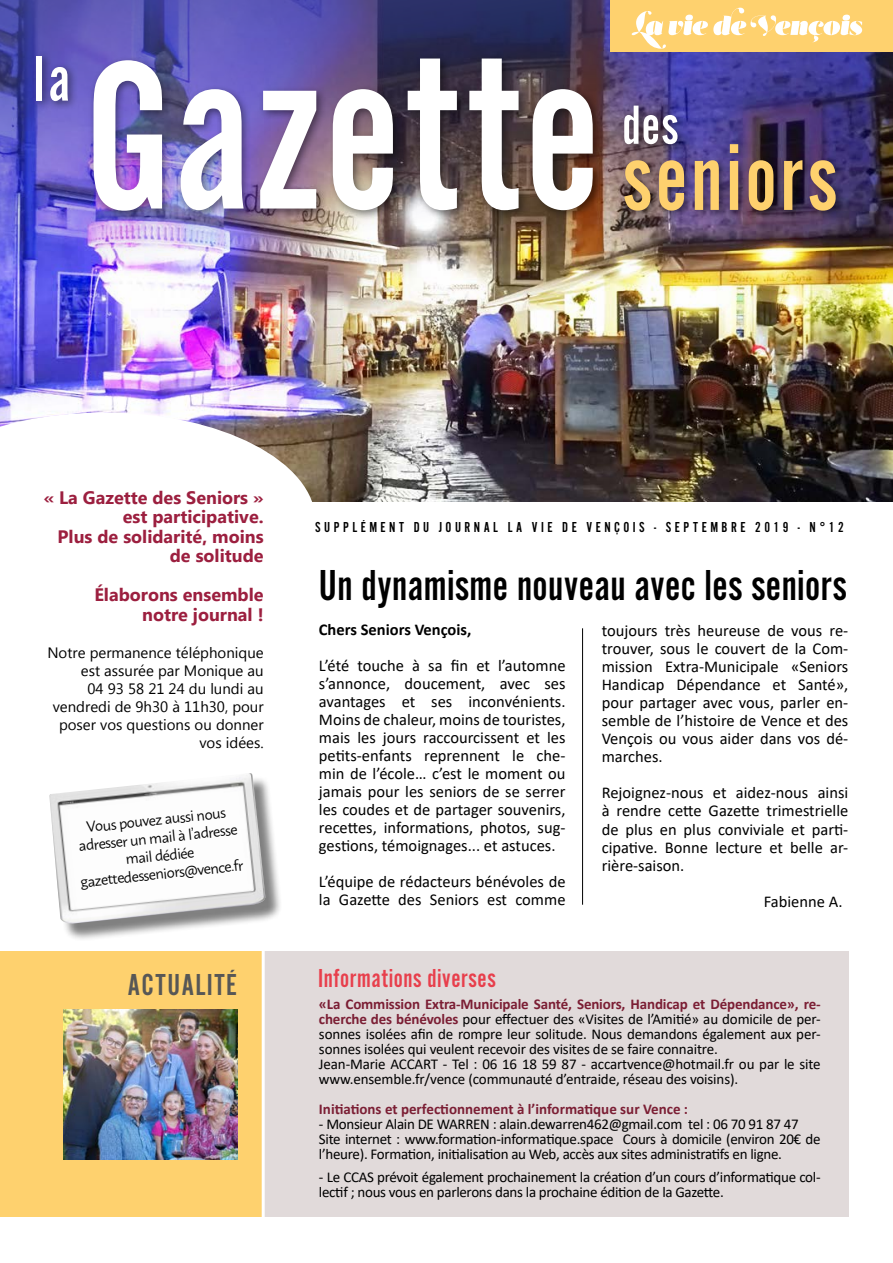
<style>
.page{position:relative;width:893px;height:1263px;background:#fff}
.page>*{position:absolute;margin:0;border:0;box-sizing:border-box;transform-origin:0 0}
.t1{font:236.85px "Alternate Got No 2 D";letter-spacing:.015em;color:#fff;scale:.94 1}
.t2{font:98.55px "Alternate Got No 2 D";letter-spacing:.04em;color:#fed16e;scale:.94 1}
.t3{font:66.75px "Alternate Got No 2 D";color:#fff;scale:.94 1}
.t4{font:57.3px "Alternate Got No 2 D";color:#fff;scale:.94 1}
.t5{font:45px "Alternate Got No 2 D";letter-spacing:.01em;color:#000}
.t6{font:31.5px "Alternate Got No 2 D";letter-spacing:.04em;color:#575756}
.t7{font:27px "Alternate Got No 2 D";letter-spacing:.02em;color:#e83f4c}
.t8{font:700 18px/19.5px "Microsoft New Tai Lue";color:#9c1f3f;text-align:right}
.t9{font:16.5px/18px "Calibri";color:#000;text-align:justify}
.t10{font:700 16.5px "Calibri";color:#000}
.t11{font:15px/15px "Calibri";letter-spacing:-.02em;color:#000}
.t12{font:15px/18px "Microsoft New Tai Lue";color:#000;text-align:right}
.t13{font:15px/18px "Macho";color:#000;text-align:center}
.t14{font:700 15px "Calibri";color:#7b1e34}
.t15{font:15px "Alternate Got No 2 D";letter-spacing:.23em;color:#000}
.s1{font-size:219px}
.s2{font-weight:700;color:#7b1e34}
</style>
<div class="page">
<img style="left:316px;top:418px;width:577px;height:84px">
<div style="left:0;top:952px;width:848px;height:265px;background:#e1dada"></div>
<div style="left:0;top:952px;width:264px;height:265px;background:#fed16e"></div>
<hr style="left:262px;top:940px;width:3px;height:299px;background:#fff">
<img style="left:0;top:0;width:893px;height:418px">
<div style="left:89px;top:54px;width:515px;height:168px;background:#000;opacity:.47"></div>
<div style="left:620px;top:140px;width:226px;height:81px;background:#000;opacity:.47"></div>
<div style="left:32px;top:51px;width:46px;height:61px;background:#000;opacity:.47"></div>
<div style="left:620px;top:101px;width:68px;height:54px;background:#000;opacity:.47"></div>
<div style="left:610px;top:0;width:283px;height:51px;background:#fed16e"></div>
<svg style="left:632px;top:8px;width:230px;height:41px"></svg>
<svg style="left:0;top:412px;width:316px;height:90px"></svg>
<hr style="left:582px;top:628px;width:1px;height:277px;background:#000">
<div style="left:52px;top:776px;width:231px;height:166px;background:#000;opacity:.5"></div>
<img style="left:49px;top:773px;width:216px;height:151px">
<img style="left:64px;top:1010px;width:173px;height:150px">
<h3 class="t3" style="left:34px;top:43px;width:40px">la</h3>
<h1 class="t1" style="left:84px;top:5px;width:551px"><span class="s1">G</span>azette</h1>
<h3 class="t4" style="left:622px;top:95px;width:61px">des</h3>
<h2 class="t2" style="left:623px;top:125px;width:229px">seniors</h2>
<p class="t8" style="left:44px;top:489px;width:221px">« La Gazette des Seniors » est participative.<br>Plus de solidarité, moins de solitude</p>
<p class="t8" style="left:94px;top:586px;width:171px">Élaborons ensemble notre journal !</p>
<p class="t12" style="left:47px;top:645px;width:218px">Notre permanence téléphonique est assurée par Monique au<br>04 93 58 21 24 du lundi au vendredi de 9h30 à 11h30, pour poser vos questions ou donner vos idées.</p>
<p class="t13" style="left:74px;top:818px;width:165px;rotate:-6deg">Vous pouvez aussi nous adresser un mail à l’adresse mail dédiée gazettedesseniors@vence.fr</p>
<h3 class="t6" style="left:128px;top:967px;width:111px">ACTUALITÉ</h3>
<p class="t15" style="left:315px;top:519px;width:530px">SUPPLÉMENT DU JOURNAL LA VIE DE VENÇOIS - SEPTEMBRE 2019 - N°12</p>
<h3 class="t5" style="left:319px;top:561px;width:530px">Un dynamisme nouveau avec les seniors</h3>
<p class="t10" style="left:319px;top:618px;width:154px">Chers Seniors Vençois,</p>
<p class="t9" style="left:319px;top:656px;width:248px">L’été touche à sa fin et l’automne s’annonce, doucement, avec ses avantages et ses inconvénients.<br>Moins de chaleur, moins de touristes, mais les jours raccourcissent et les petits-enfants reprennent le che&shy;min de l’école… c’est le moment ou jamais pour les seniors de se serrer les coudes et de partager souvenirs, recettes, informations, photos, sug&shy;gestions, témoignages... et astuces.</p>
<p class="t9" style="left:319px;top:872px;width:248px">L’équipe de rédacteurs bénévoles de la Gazette des Seniors est comme</p>
<p class="t9" style="left:602px;top:621px;width:248px">toujours très heureuse de vous re&shy;trouver, sous le couvert de la Com&shy;mission Extra-Municipale «Seniors Handicap Dépendance et Santé», pour partager avec vous, parler en&shy;semble de l’histoire de Vence et des Vençois ou vous aider dans vos dé&shy;marches.</p>
<p class="t9" style="left:602px;top:784px;width:248px">Rejoignez-nous et aidez-nous ainsi à rendre cette Gazette trimestrielle de plus en plus conviviale et parti&shy;cipative. Bonne lecture et belle ar&shy;rière-saison.</p>
<p class="t9" style="left:764px;top:892px;width:80px">Fabienne A.</p>
<h3 class="t7" style="left:318px;top:963px;width:179px">Informations diverses</h3>
<p class="t11" style="left:319px;top:996px;width:503px"><span class="s2">«La Commission Extra-Municipale Santé, Seniors, Handicap et Dépendance», re&shy;cherche des bénévoles</span> pour effectuer des «Visites de l’Amitié» au domicile de per&shy;sonnes isolées afin de rompre leur solitude. Nous demandons également aux per&shy;sonnes isolées qui veulent recevoir des visites de se faire connaitre.<br>Jean-Marie ACCART - Tel : 06 16 18 59 87 - accartvence@hotmail.fr ou par le site www.ensemble.fr/vence (communauté d’entraide, réseau des voisins).</p>
<p class="t14" style="left:319px;top:1099px;width:371px">Initiations et perfectionnement à l’informatique sur Vence :</p>
<p class="t11" style="left:319px;top:1116px;width:503px">- Monsieur Alain DE WARREN : alain.dewarren462@gmail.com tel : 06 70 91 87 47<br>Site internet : www.formation-informatique.space Cours à domicile (environ 20€ de l’heure). Formation, initialisation au Web, accès aux sites administratifs en ligne.</p>
<p class="t11" style="left:319px;top:1169px;width:503px">- Le CCAS prévoit également prochainement la création d’un cours d’informatique col&shy;lectif ; nous vous en parlerons dans la prochaine édition de la Gazette.</p>
</div>
